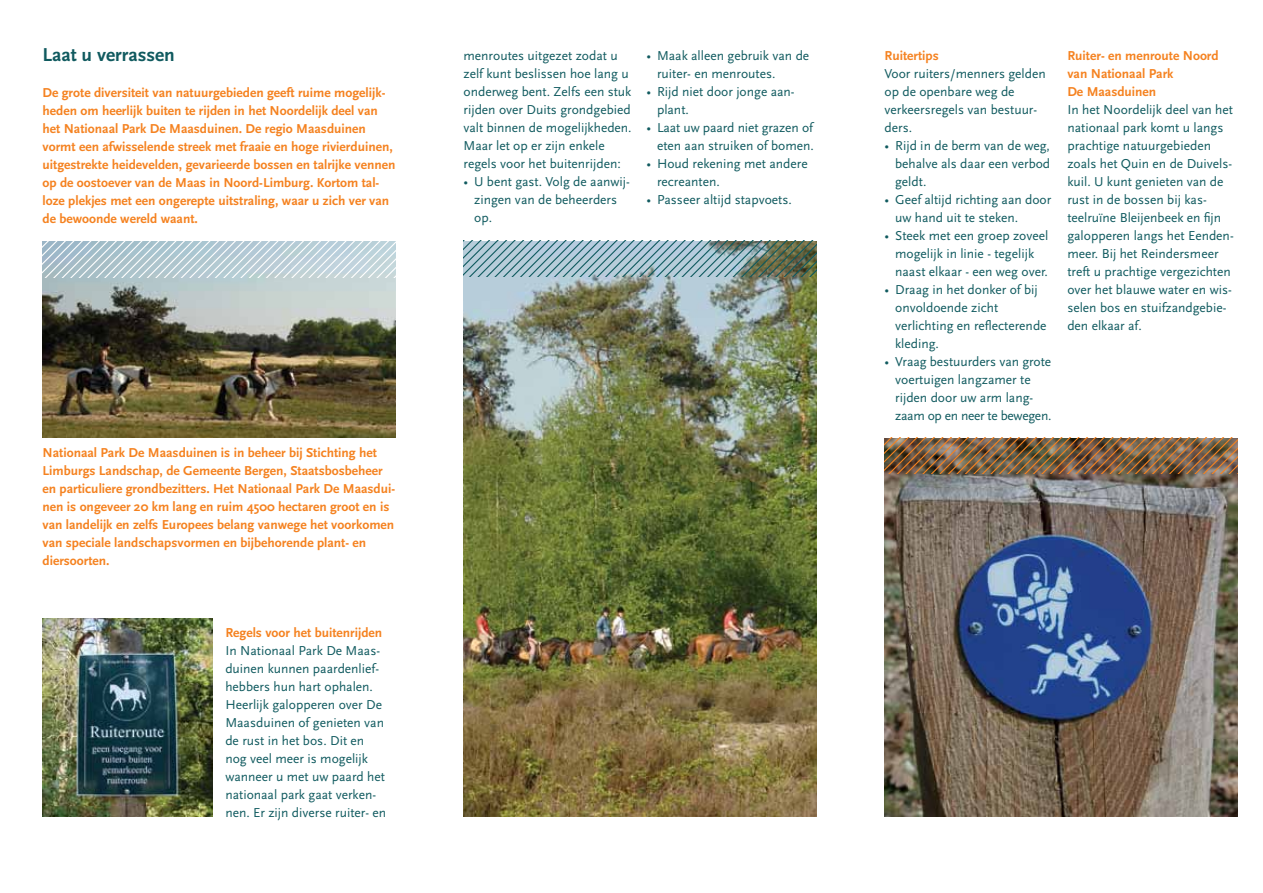
<style>
.page{position:relative;width:1263px;height:893px;background:#fff}
.page>*{position:absolute;margin:0;border:0;box-sizing:border-box;transform-origin:0 0}
.t1{font:700 19.5px "Scala Sans";color:#105a5f}
.t2{font:13.5px/18px "Scala Sans";color:#105a5f}
.t3{font:700 13.5px/18px "Scala Sans";color:#f58220}
</style>
<div class="page">
<img style="left:463px;top:277px;width:353px;height:539px">
<img style="left:884px;top:474px;width:353px;height:343px">
<img style="left:43px;top:619px;width:170px;height:198px">
<img style="left:43px;top:277px;width:352px;height:161px">
<img style="left:884px;top:438px;width:353px;height:36px">
<svg style="left:463px;top:241px;width:353px;height:36px;background:#8aa5aa"></svg>
<svg style="left:43px;top:241px;width:353px;height:36px;background:#bfd1d9"></svg>
<h1 class="t1" style="left:43px;top:44px;width:134px">Laat u verrassen</h1>
<p class="t3" style="left:43px;top:83px;width:354px">De grote diversiteit van natuurgebieden geeft ruime mogelijk&shy;heden om heerlijk buiten te rijden in het Noordelijk deel van het Nationaal Park De Maasduinen. De regio Maasduinen vormt een afwisselende streek met fraaie en hoge rivierduinen, uitgestrekte heidevelden, gevarieerde bossen en talrijke vennen op de oostoever van de Maas in Noord-Limburg. Kortom tal&shy;loze plekjes met een ongerepte uitstraling, waar u zich ver van de bewoonde wereld waant.</p>
<p class="t2" style="left:463px;top:47px;width:170px">menroutes uitgezet zodat u zelf kunt beslissen hoe lang u onderweg bent. Zelfs een stuk rijden over Duits grondgebied valt binnen de mogelijkheden.<br>Maar let op er zijn enkele regels voor het buitenrijden:</p>
<p class="t2" style="left:474px;top:173px;width:157px;text-indent:-11px">• U bent gast. Volg de aanwij&shy;zingen van de beheerders op.</p>
<p class="t2" style="left:657px;top:47px;width:154px;text-indent:-11px">• Maak alleen gebruik van de ruiter- en menroutes.</p>
<p class="t2" style="left:657px;top:83px;width:139px;text-indent:-11px">• Rijd niet door jonge aan&shy;plant.</p>
<p class="t2" style="left:646px;top:119px;width:169px;text-align:right">• Laat uw paard niet grazen of eten aan struiken of bomen.</p>
<p class="t2" style="left:657px;top:155px;width:152px;text-indent:-11px">• Houd rekening met andere recreanten.</p>
<p class="t2" style="left:646px;top:191px;width:147px">• Passeer altijd stapvoets.</p>
<p class="t3" style="left:43px;top:443px;width:354px">Nationaal Park De Maasduinen is in beheer bij Stichting het Limburgs Landschap, de Gemeente Bergen, Staatsbosbeheer en particuliere grondbezitters. Het Nationaal Park De Maasdui&shy;nen is ongeveer 20 km lang en ruim 4500 hectaren groot en is van landelijk en zelfs Europees belang vanwege het voorkomen van speciale landschapsvormen en bijbehorende plant- en diersoorten.</p>
<p class="t3" style="left:225px;top:623px;width:158px">Regels voor het buitenrijden</p>
<p class="t2" style="left:225px;top:641px;width:162px">In Nationaal Park De Maas&shy;duinen kunnen paardenlief&shy;hebbers hun hart ophalen.<br>Heerlijk galopperen over De<br>Maasduinen of genieten van de rust in het bos. Dit en nog veel meer is mogelijk wanneer u met uw paard het nationaal park gaat verken&shy;nen. Er zijn diverse ruiter- en</p>
<p class="t3" style="left:884px;top:47px;width:56px">Ruitertips</p>
<p class="t2" style="left:884px;top:65px;width:163px">Voor ruiters/menners gelden op de openbare weg de verkeersregels van bestuur&shy;ders.</p>
<p class="t2" style="left:895px;top:137px;width:157px;text-align:justify;text-indent:-11px">• Rijd in de berm van de weg, behalve als daar een verbod geldt.</p>
<p class="t2" style="left:895px;top:191px;width:158px;text-indent:-11px">• Geef altijd richting aan door uw hand uit te steken.</p>
<p class="t2" style="left:895px;top:227px;width:155px;text-indent:-11px">• Steek met een groep zoveel mogelijk in linie - tegelijk naast elkaar - een weg over.</p>
<p class="t2" style="left:895px;top:281px;width:153px;text-indent:-11px">• Draag in het donker of bij onvoldoende zicht verlichting en reflecterende kleding.</p>
<p class="t2" style="left:895px;top:353px;width:158px;text-indent:-11px">• Vraag bestuurders van grote voertuigen langzamer te rijden door uw arm lang&shy;zaam op en neer te bewegen.</p>
<p class="t3" style="left:1067px;top:47px;width:153px">Ruiter- en menroute Noord van Nationaal Park<br>De Maasduinen</p>
<p class="t2" style="left:1067px;top:101px;width:168px">In het Noordelijk deel van het nationaal park komt u langs prachtige natuurgebieden zoals het Quin en de Duivels&shy;kuil. U kunt genieten van de rust in de bossen bij kas&shy;teelruïne Bleijenbeek en fijn galopperen langs het Eenden&shy;meer. Bij het Reindersmeer treft u prachtige vergezichten over het blauwe water en wis&shy;selen bos en stuifzandgebie&shy;den elkaar af.</p>
</div>
